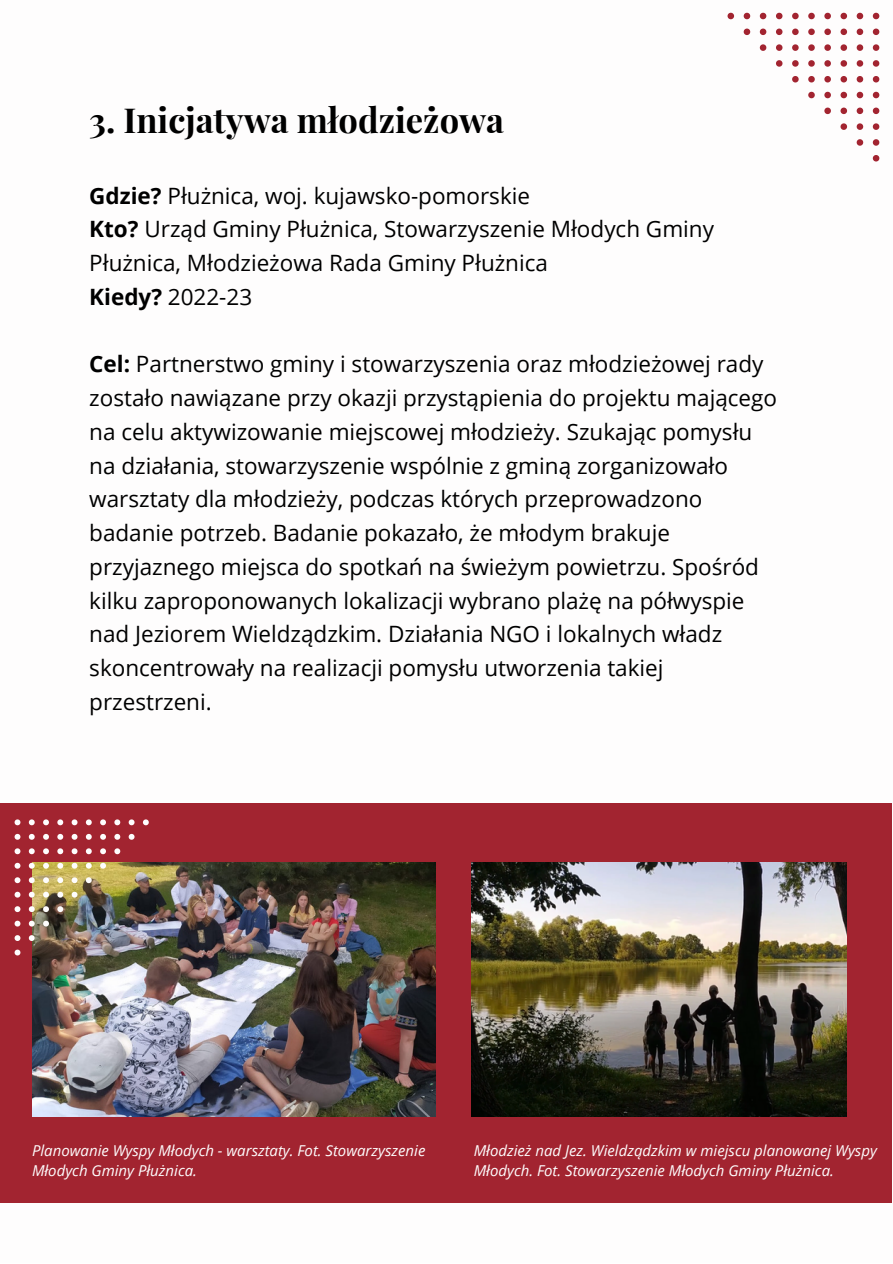
<style>
.page{position:relative;width:893px;height:1264px;background:#fff}
.page>*{position:absolute;margin:0;border:0;box-sizing:border-box;transform-origin:0 0}
.t1{font:700 34.5px "Playfair Display";color:#000}
.t2{font:22.5px/33.8px "Open Sans";color:#000}
.t3{font:italic 15px/20.2px "Open Sans";color:#fefdfd}
.s1{font-weight:700}
</style>
<div class="page">
<div style="left:0;top:803px;width:891px;height:399px;background:#a22430"></div>
<svg style="left:872px;top:155px;width:7px;height:6px"></svg>
<svg style="left:872px;top:139px;width:7px;height:7px"></svg>
<svg style="left:856px;top:139px;width:7px;height:7px"></svg>
<svg style="left:872px;top:123px;width:7px;height:7px"></svg>
<svg style="left:856px;top:123px;width:7px;height:7px"></svg>
<svg style="left:840px;top:123px;width:7px;height:7px"></svg>
<svg style="left:872px;top:108px;width:7px;height:6px"></svg>
<svg style="left:856px;top:108px;width:7px;height:6px"></svg>
<svg style="left:840px;top:108px;width:7px;height:6px"></svg>
<svg style="left:824px;top:108px;width:6px;height:6px"></svg>
<svg style="left:872px;top:92px;width:7px;height:6px"></svg>
<svg style="left:856px;top:92px;width:7px;height:6px"></svg>
<svg style="left:840px;top:92px;width:7px;height:6px"></svg>
<svg style="left:824px;top:92px;width:6px;height:6px"></svg>
<svg style="left:808px;top:92px;width:6px;height:6px"></svg>
<svg style="left:872px;top:76px;width:7px;height:6px"></svg>
<svg style="left:856px;top:76px;width:7px;height:6px"></svg>
<svg style="left:840px;top:76px;width:7px;height:6px"></svg>
<svg style="left:824px;top:76px;width:6px;height:6px"></svg>
<svg style="left:808px;top:76px;width:6px;height:6px"></svg>
<svg style="left:792px;top:76px;width:6px;height:6px"></svg>
<svg style="left:872px;top:60px;width:7px;height:7px"></svg>
<svg style="left:856px;top:60px;width:7px;height:7px"></svg>
<svg style="left:840px;top:60px;width:7px;height:7px"></svg>
<svg style="left:824px;top:60px;width:6px;height:7px"></svg>
<svg style="left:808px;top:60px;width:6px;height:7px"></svg>
<svg style="left:792px;top:60px;width:6px;height:7px"></svg>
<svg style="left:776px;top:60px;width:6px;height:7px"></svg>
<svg style="left:872px;top:44px;width:7px;height:7px"></svg>
<svg style="left:856px;top:44px;width:7px;height:7px"></svg>
<svg style="left:840px;top:44px;width:7px;height:7px"></svg>
<svg style="left:824px;top:44px;width:6px;height:7px"></svg>
<svg style="left:808px;top:44px;width:6px;height:7px"></svg>
<svg style="left:792px;top:44px;width:6px;height:7px"></svg>
<svg style="left:776px;top:44px;width:6px;height:7px"></svg>
<svg style="left:759px;top:44px;width:7px;height:7px"></svg>
<svg style="left:872px;top:29px;width:7px;height:6px"></svg>
<svg style="left:856px;top:29px;width:7px;height:6px"></svg>
<svg style="left:840px;top:29px;width:7px;height:6px"></svg>
<svg style="left:824px;top:29px;width:6px;height:6px"></svg>
<svg style="left:808px;top:29px;width:6px;height:6px"></svg>
<svg style="left:792px;top:29px;width:6px;height:6px"></svg>
<svg style="left:776px;top:29px;width:6px;height:6px"></svg>
<svg style="left:759px;top:29px;width:7px;height:6px"></svg>
<svg style="left:743px;top:29px;width:7px;height:6px"></svg>
<svg style="left:872px;top:13px;width:7px;height:6px"></svg>
<svg style="left:856px;top:13px;width:7px;height:6px"></svg>
<svg style="left:840px;top:13px;width:7px;height:6px"></svg>
<svg style="left:824px;top:13px;width:6px;height:6px"></svg>
<svg style="left:808px;top:13px;width:6px;height:6px"></svg>
<svg style="left:792px;top:13px;width:6px;height:6px"></svg>
<svg style="left:776px;top:13px;width:6px;height:6px"></svg>
<svg style="left:759px;top:13px;width:7px;height:6px"></svg>
<svg style="left:743px;top:13px;width:7px;height:6px"></svg>
<svg style="left:727px;top:13px;width:7px;height:6px"></svg>
<img style="left:32px;top:862px;width:404px;height:254px">
<svg style="left:143px;top:819px;width:6px;height:6px"></svg>
<svg style="left:129px;top:819px;width:5px;height:6px"></svg>
<svg style="left:129px;top:833px;width:5px;height:6px"></svg>
<svg style="left:114px;top:819px;width:6px;height:6px"></svg>
<svg style="left:114px;top:833px;width:6px;height:6px"></svg>
<svg style="left:114px;top:848px;width:6px;height:6px"></svg>
<svg style="left:100px;top:819px;width:6px;height:6px"></svg>
<svg style="left:100px;top:833px;width:6px;height:6px"></svg>
<svg style="left:100px;top:848px;width:6px;height:6px"></svg>
<svg style="left:100px;top:862px;width:6px;height:6px"></svg>
<svg style="left:86px;top:819px;width:6px;height:6px"></svg>
<svg style="left:86px;top:833px;width:6px;height:6px"></svg>
<svg style="left:86px;top:848px;width:6px;height:6px"></svg>
<svg style="left:86px;top:862px;width:6px;height:6px"></svg>
<svg style="left:86px;top:877px;width:6px;height:6px"></svg>
<svg style="left:72px;top:819px;width:5px;height:6px"></svg>
<svg style="left:72px;top:833px;width:5px;height:6px"></svg>
<svg style="left:72px;top:848px;width:5px;height:6px"></svg>
<svg style="left:72px;top:862px;width:5px;height:6px"></svg>
<svg style="left:72px;top:877px;width:5px;height:6px"></svg>
<svg style="left:72px;top:891px;width:5px;height:6px"></svg>
<svg style="left:57px;top:819px;width:6px;height:6px"></svg>
<svg style="left:57px;top:833px;width:6px;height:6px"></svg>
<svg style="left:57px;top:848px;width:6px;height:6px"></svg>
<svg style="left:57px;top:862px;width:6px;height:6px"></svg>
<svg style="left:57px;top:877px;width:6px;height:6px"></svg>
<svg style="left:57px;top:891px;width:6px;height:6px"></svg>
<svg style="left:57px;top:906px;width:6px;height:6px"></svg>
<svg style="left:43px;top:819px;width:6px;height:6px"></svg>
<svg style="left:43px;top:833px;width:6px;height:6px"></svg>
<svg style="left:43px;top:848px;width:6px;height:6px"></svg>
<svg style="left:43px;top:862px;width:6px;height:6px"></svg>
<svg style="left:43px;top:877px;width:6px;height:6px"></svg>
<svg style="left:43px;top:891px;width:6px;height:6px"></svg>
<svg style="left:43px;top:906px;width:6px;height:6px"></svg>
<svg style="left:43px;top:920px;width:6px;height:6px"></svg>
<svg style="left:29px;top:819px;width:6px;height:6px"></svg>
<svg style="left:29px;top:833px;width:6px;height:6px"></svg>
<svg style="left:29px;top:848px;width:6px;height:6px"></svg>
<svg style="left:29px;top:862px;width:6px;height:6px"></svg>
<svg style="left:29px;top:877px;width:6px;height:6px"></svg>
<svg style="left:29px;top:891px;width:6px;height:6px"></svg>
<svg style="left:29px;top:906px;width:6px;height:6px"></svg>
<svg style="left:29px;top:920px;width:6px;height:6px"></svg>
<svg style="left:29px;top:935px;width:6px;height:6px"></svg>
<svg style="left:15px;top:819px;width:5px;height:6px"></svg>
<svg style="left:15px;top:833px;width:5px;height:6px"></svg>
<svg style="left:15px;top:848px;width:5px;height:6px"></svg>
<svg style="left:15px;top:862px;width:5px;height:6px"></svg>
<svg style="left:15px;top:877px;width:5px;height:6px"></svg>
<svg style="left:15px;top:891px;width:5px;height:6px"></svg>
<svg style="left:15px;top:906px;width:5px;height:6px"></svg>
<svg style="left:15px;top:920px;width:5px;height:6px"></svg>
<svg style="left:15px;top:935px;width:5px;height:6px"></svg>
<svg style="left:15px;top:949px;width:5px;height:6px"></svg>
<img style="left:472px;top:862px;width:374px;height:254px">
<h1 class="t1" style="left:89px;top:96px;width:416px">3. Inicjatywa młodzieżowa</h1>
<p class="t2" style="left:89px;top:178px;width:626px"><span class="s1">Gdzie?</span> Płużnica, woj. kujawsko-pomorskie<br><span class="s1">Kto?</span> Urząd Gminy Płużnica, Stowarzyszenie Młodych Gminy Płużnica, Młodzieżowa Rada Gminy Płużnica<br><span class="s1">Kiedy?</span> 2022-23</p>
<p class="t2" style="left:89px;top:347px;width:689px"><span class="s1">Cel:</span> Partnerstwo gminy i stowarzyszenia oraz młodzieżowej rady zostało nawiązane przy okazji przystąpienia do projektu mającego na celu aktywizowanie miejscowej młodzieży. Szukając pomysłu na działania, stowarzyszenie wspólnie z gminą zorganizowało warsztaty dla młodzieży, podczas których przeprowadzono badanie potrzeb. Badanie pokazało, że młodym brakuje przyjaznego miejsca do spotkań na świeżym powietrzu. Spośród kilku zaproponowanych lokalizacji wybrano plażę na półwyspie nad Jeziorem Wieldządzkim. Działania NGO i lokalnych władz skoncentrowały na realizacji pomysłu utworzenia takiej przestrzeni.</p>
<p class="t3" style="left:32px;top:1139px;width:395px">Planowanie Wyspy Młodych - warsztaty. Fot. Stowarzyszenie<br>Młodych Gminy Płużnica.</p>
<p class="t3" style="left:473px;top:1139px;width:404px">Młodzież nad Jez. Wieldządzkim w miejscu planowanej Wyspy<br>Młodych. Fot. Stowarzyszenie Młodych Gminy Płużnica.</p>
</div>
